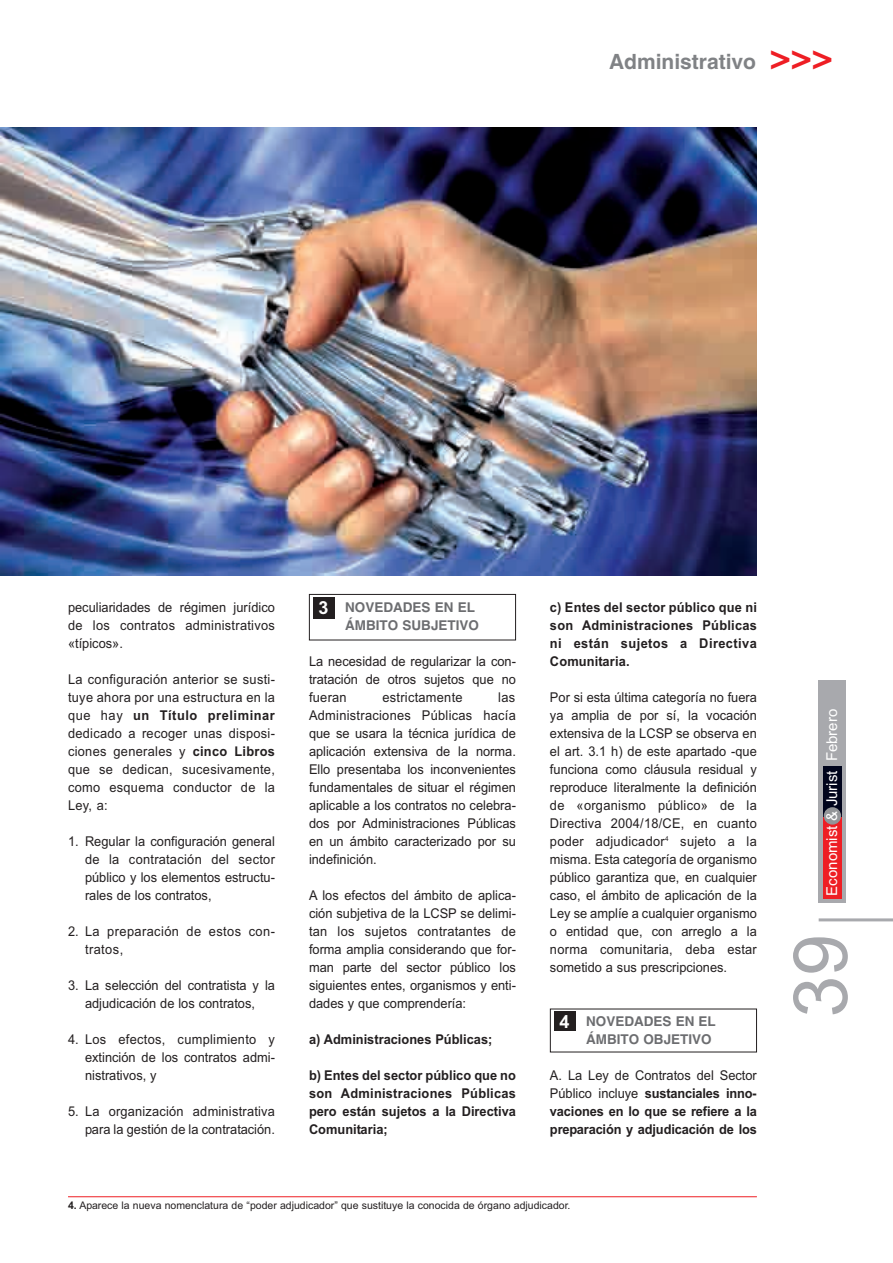
<style>
.page{position:relative;width:893px;height:1263px;background:#fff}
.page>*{position:absolute;margin:0;border:0;box-sizing:border-box;transform-origin:0 0}
.t1{font:75px "Arial";color:#a8a9ad}
.t2{font:700 21px "Helvetica";color:#808285}
.t3{font:700 18px "Arial";color:#fff}
.t4{font:15px "Arial";color:#fff}
.t5{font:13.5px/18px "Arial";color:#231f20;text-align:justify;scale:.95 1}
.t6{font:700 13.5px/18px "Arial";color:#231f20;text-align:justify;scale:.95 1}
.t7{font:700 13.5px/18px "Helvetica";color:#6c6d70}
.t8{font:13.5px/18px "Arial";letter-spacing:.035em;color:#231f20;scale:.95 1}
.t9{font:13.5px "Arial";letter-spacing:.02em;color:#231f20;scale:.95 1}
.t10{font:10.5px "Arial";color:#231f20}
.s1{font-size:36px;color:#ee1e24}
.s2{font-weight:700}
.s3{font-weight:400}
</style>
<div class="page">
<hr style="left:819px;top:918px;width:74px;height:3px;background:#a8a9ad">
<div style="left:819px;top:680px;width:27px;height:223px;background:#a8a9ad"></div>
<div style="left:823px;top:816px;width:18px;height:83px;background:#ee1e24"></div>
<div style="left:823px;top:766px;width:18px;height:50px;background:#00041c"></div>
<div style="left:824px;top:807px;width:17px;height:18px;background:#939598;border-radius:50%"></div>
<div style="left:309px;top:594px;width:207px;height:46px;border:1px solid #231f20"></div>
<div style="left:313px;top:597px;width:21px;height:22px;background:#231f20"></div>
<div style="left:554px;top:1012px;width:21px;height:19px;background:#231f20"></div>
<hr style="left:68px;top:1196px;width:689px;height:1px;background:#ee1e24">
<img style="left:1px;top:128px;width:756px;height:447px">
<h2 class="t2" style="left:609px;top:50px;width:225px">Administrativo <span class="s1">&gt;&gt;&gt;</span></h2>
<p class="t5" style="left:68px;top:598px;width:219px">peculiaridades de régimen jurídico de los contratos administrativos «típicos».</p>
<p class="t5" style="left:68px;top:670px;width:219px">La configuración anterior se susti&shy;tuye ahora por una estructura en la que hay <span class="s2">un Título preliminar </span>dedicado a recoger unas disposi&shy;ciones generales y <span class="s2">cinco Libros </span>que se dedican, sucesivamente, como esquema conductor de la Ley, a:</p>
<p class="t5" style="left:85px;top:832px;width:201px;text-indent:-17px">1. Regular la configuración general de la contratación del sector público y los elementos estructu&shy;rales de los contratos,</p>
<p class="t8" style="left:85px;top:922px;width:201px;text-indent:-17px">2. La preparación de estos con&shy;tratos,</p>
<p class="t5" style="left:68px;top:976px;width:219px;text-align:center">3. La selección del contratista y la adjudicación de los contratos,</p>
<p class="t5" style="left:85px;top:1030px;width:201px;text-indent:-17px">4. Los efectos, cumplimiento y extinción de los contratos admi&shy;nistrativos, y</p>
<p class="t5" style="left:68px;top:1102px;width:219px;text-align:right">5. La organización administrativa para la gestión de la contratación.</p>
<h3 class="t3" style="left:319px;top:598px;width:12px">3</h3>
<p class="t7" style="left:345px;top:598px;width:135px">NOVEDADES EN EL<br>ÁMBITO SUBJETIVO</p>
<p class="t5" style="left:309px;top:652px;width:219px">La necesidad de regularizar la con&shy;tratación de otros sujetos que no fueran</p>
<p class="t5" style="left:309px;top:688px;width:219px;text-indent:189px">las Administraciones Públicas hacía que se usara la técnica jurídica de aplicación extensiva de la norma.<br>Ello presentaba los inconvenientes fundamentales de situar el régimen aplicable a los contratos no celebra&shy;dos por Administraciones Públicas en un ámbito caracterizado por su indefinición.</p>
<p class="t5" style="left:309px;top:886px;width:219px">A los efectos del ámbito de aplica&shy;ción subjetiva de la LCSP se delimi&shy;tan los sujetos contratantes de forma amplia considerando que for&shy;man parte del sector público los siguientes entes, organismos y enti&shy;dades y que comprendería:</p>
<p class="t6" style="left:309px;top:1030px;width:195px">a) Administraciones Públicas;</p>
<p class="t6" style="left:309px;top:1066px;width:219px">b) Entes del sector público que no son Administraciones Públicas pero están sujetos a la Directiva Comunitaria;</p>
<p class="t9" style="left:382px;top:689px;width:86px">estrictamente</p>
<p class="t6" style="left:550px;top:598px;width:219px">c) Entes del sector público que ni son Administraciones Públicas ni están sujetos a Directiva Comunitaria.</p>
<p class="t5" style="left:550px;top:688px;width:219px">Por si esta última categoría no fuera ya amplia de por sí, la vocación extensiva de la LCSP se observa en el art. 3.1 h) de este apartado -que funciona como cláusula residual y reproduce literalmente la definición de «organismo público» de la Directiva 2004/18/CE, en cuanto poder adjudicador<sup>4</sup> sujeto a la misma. Esta categoría de organismo público garantiza que, en cualquier caso, el ámbito de aplicación de la Ley se amplíe a cualquier organismo o entidad que, con arreglo a la norma comunitaria, deba estar sometido a sus prescripciones.</p>
<h3 class="t3" style="left:560px;top:1012px;width:12px">4</h3>
<p class="t7" style="left:586px;top:1012px;width:131px">NOVEDADES EN EL<br>ÁMBITO OBJETIVO</p>
<p class="t6" style="left:550px;top:1066px;width:219px"><span class="s3">A. La Ley de Contratos del Sector Público incluye</span> sustanciales inno&shy;vaciones en lo que se refiere a la preparación y adjudicación de los</p>
<p class="t4" style="left:823px;top:895px;width:188px;rotate:-90deg">Economist &amp; Jurist Febrero</p>
<h1 class="t1" style="left:777px;top:1017px;width:85px;rotate:-90deg">39</h1>
<p class="t10" style="left:68px;top:1199px;width:504px"><span class="s2">4.</span> Aparece la nueva nomenclatura de “poder adjudicador” que sustituye la conocida de órgano adjudicador.</p>
</div>
